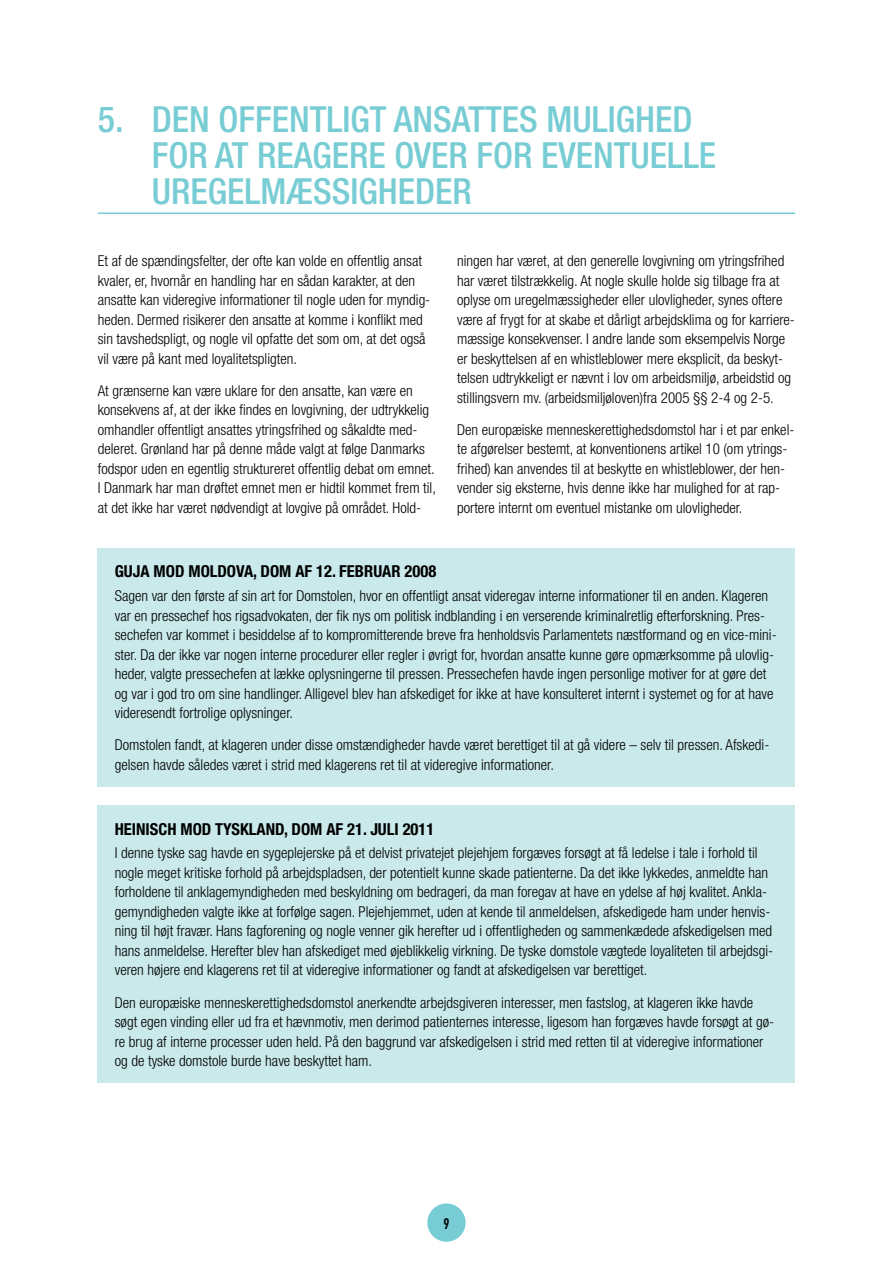
<style>
.page{position:relative;width:893px;height:1263px;background:#fff}
.page>*{position:absolute;margin:0;border:0;box-sizing:border-box;transform-origin:0 0}
.t1{font:500 condensed 36px/36px "Helvetica Neue LT Std";color:#78cdd4}
.t2{font:700 condensed 16.5px "Helvetica Neue LT Std";color:#000}
.t3{font:300 condensed 15px/19.5px "Helvetica Neue LT Std";color:#000}
.t4{font:700 15px "DIN Cond";color:#000}
</style>
<div class="page">
<hr style="left:98px;top:213px;width:697px;height:1px;background:#78cdd4">
<div style="left:98px;top:549px;width:697px;height:238px;background:#c9e9eb"></div>
<div style="left:98px;top:806px;width:697px;height:277px;background:#c9e9eb"></div>
<div style="left:427px;top:1203px;width:39px;height:39px;background:#78cdd4;border-radius:50%"></div>
<h1 class="t1" style="left:152px;top:101px;width:566px;text-indent:-54px">5. DEN OFFENTLIGT ANSATTES MULIGHED<br>FOR AT REAGERE OVER FOR EVENTUELLE<br>UREGELMÆSSIGHEDER</h1>
<p class="t3" style="left:98px;top:251px;width:334px">Et af de spændingsfelter, der ofte kan volde en offentlig ansat kvaler, er, hvornår en handling har en sådan karakter, at den ansatte kan videregive informationer til nogle uden for myndig&shy;heden. Dermed risikerer den ansatte at komme i konflikt med sin tavshedspligt, og nogle vil opfatte det som om, at det også vil være på kant med loyalitetspligten.</p>
<p class="t3" style="left:98px;top:381px;width:340px">At grænserne kan være uklare for den ansatte, kan være en konsekvens af, at der ikke findes en lovgivning, der udtrykkelig omhandler offentligt ansattes ytringsfrihed og såkaldte med&shy;deleret. Grønland har på denne måde valgt at følge Danmarks fodspor uden en egentlig struktureret offentlig debat om emnet.<br>I Danmark har man drøftet emnet men er hidtil kommet frem til, at det ikke har været nødvendigt at lovgive på området. Hold-</p>
<p class="t3" style="left:457px;top:251px;width:339px">ningen har været, at den generelle lovgivning om ytringsfrihed har været tilstrækkelig. At nogle skulle holde sig tilbage fra at oplyse om uregelmæssigheder eller ulovligheder, synes oftere være af frygt for at skabe et dårligt arbejdsklima og for karriere&shy;mæssige konsekvenser. I andre lande som eksempelvis Norge er beskyttelsen af en whistleblower mere eksplicit, da beskyt&shy;telsen udtrykkeligt er nævnt i lov om arbeidsmiljø, arbeidstid og stillingsvern mv. (arbeidsmiljøloven)fra 2005 §§ 2-4 og 2-5.</p>
<p class="t3" style="left:457px;top:420px;width:339px">Den europæiske menneskerettighedsdomstol har i et par enkel&shy;te afgørelser bestemt, at konventionens artikel 10 (om ytrings&shy;frihed) kan anvendes til at beskytte en whistleblower, der hen&shy;vender sig eksterne, hvis denne ikke har mulighed for at rap&shy;portere internt om eventuel mistanke om ulovligheder.</p>
<p class="t2" style="left:115px;top:561px;width:323px">GUJA MOD MOLDOVA, DOM AF 12. FEBRUAR 2008</p>
<p class="t3" style="left:115px;top:586px;width:663px">Sagen var den første af sin art for Domstolen, hvor en offentligt ansat videregav interne informationer til en anden. Klageren var en pressechef hos rigsadvokaten, der fik nys om politisk indblanding i en verserende kriminalretlig efterforskning. Pres&shy;sechefen var kommet i besiddelse af to kompromitterende breve fra henholdsvis Parlamentets næstformand og en vice-mini&shy;ster. Da der ikke var nogen interne procedurer eller regler i øvrigt for, hvordan ansatte kunne gøre opmærksomme på ulovlig&shy;heder, valgte pressechefen at lække oplysningerne til pressen. Pressechefen havde ingen personlige motiver for at gøre det og var i god tro om sine handlinger. Alligevel blev han afskediget for ikke at have konsulteret internt i systemet og for at have videresendt fortrolige oplysninger.</p>
<p class="t3" style="left:115px;top:735px;width:656px">Domstolen fandt, at klageren under disse omstændigheder havde været berettiget til at gå videre – selv til pressen. Afskedi&shy;gelsen havde således været i strid med klagerens ret til at videregive informationer.</p>
<p class="t2" style="left:115px;top:819px;width:321px">HEINISCH MOD TYSKLAND, DOM AF 21. JULI 2011</p>
<p class="t3" style="left:115px;top:843px;width:660px">I denne tyske sag havde en sygeplejerske på et delvist privatejet plejehjem forgæves forsøgt at få ledelse i tale i forhold til nogle meget kritiske forhold på arbejdspladsen, der potentielt kunne skade patienterne. Da det ikke lykkedes, anmeldte han forholdene til anklagemyndigheden med beskyldning om bedrageri, da man foregav at have en ydelse af høj kvalitet. Ankla&shy;gemyndigheden valgte ikke at forfølge sagen. Plejehjemmet, uden at kende til anmeldelsen, afskedigede ham under henvis&shy;ning til højt fravær. Hans fagforening og nogle venner gik herefter ud i offentligheden og sammenkædede afskedigelsen med hans anmeldelse. Herefter blev han afskediget med øjeblikkelig virkning. De tyske domstole vægtede loyaliteten til arbejdsgi&shy;veren højere end klagerens ret til at videregive informationer og fandt at afskedigelsen var berettiget.</p>
<p class="t3" style="left:115px;top:992px;width:661px">Den europæiske menneskerettighedsdomstol anerkendte arbejdsgiveren interesser, men fastslog, at klageren ikke havde søgt egen vinding eller ud fra et hævnmotiv, men derimod patienternes interesse, ligesom han forgæves havde forsøgt at gø&shy;re brug af interne processer uden held. På den baggrund var afskedigelsen i strid med retten til at videregive informationer og de tyske domstole burde have beskyttet ham.</p>
<p class="t4" style="left:443px;top:1214px;width:8px">9</p>
</div>
